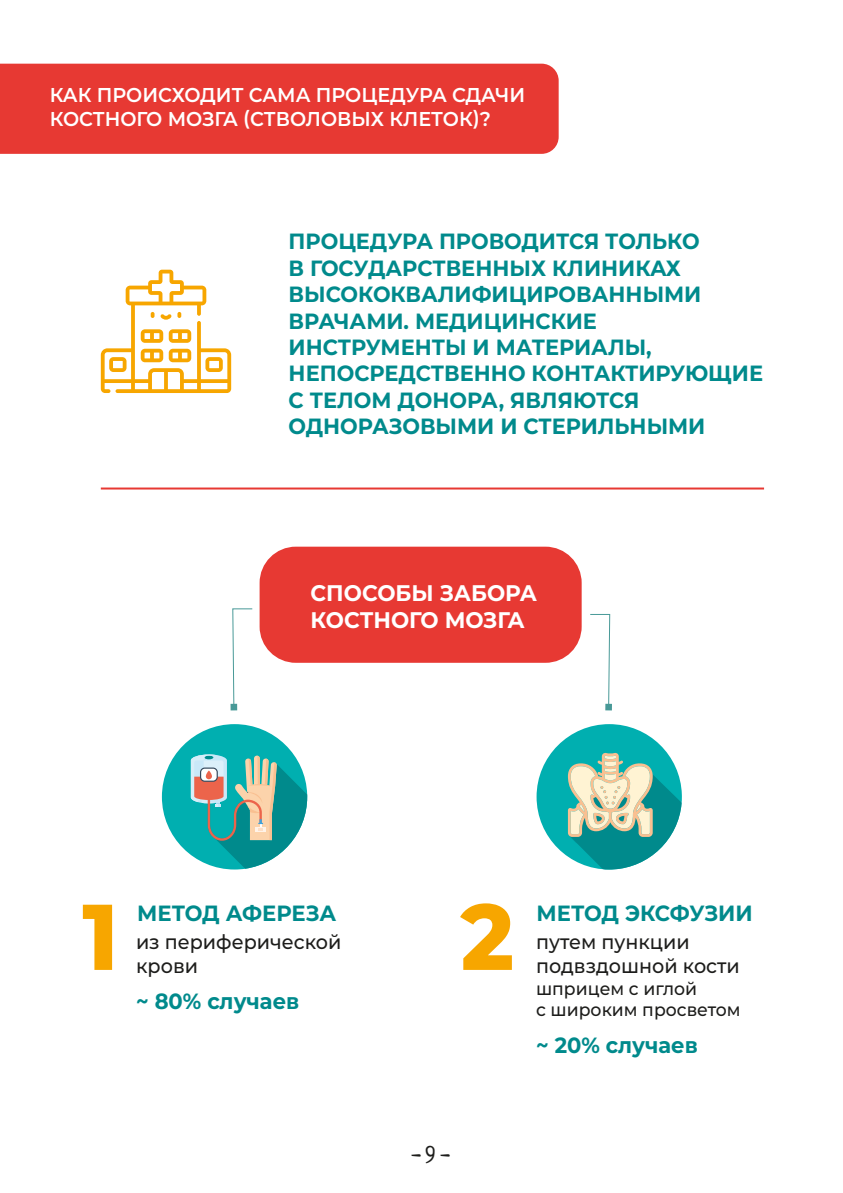
<style>
.page{position:relative;width:843px;height:1193px;background:#fff}
.page>*{position:absolute;margin:0;border:0;box-sizing:border-box;transform-origin:0 0}
.t1{font:800 93px "Montserrat";color:#f7a600;scale:.96 1}
.t2{font:24px "Neucha";color:#1d1d1b}
.t3{font:700 22.6px/27px "Montserrat";color:#fff;scale:.96 1}
.t4{font:700 22px/26.4px "Montserrat";color:#008a8c;scale:.95 1}
.t5{font:700 22px "Montserrat";color:#008a8c;scale:.96 1}
.t6{font:600 20px/24px "Montserrat";color:#fff;scale:.96 1}
.t7{font:500 20px/24px "Montserrat";color:#1d1d1b;scale:.96 1}
.t8{font:500 18px/21.6px "Montserrat";color:#1d1d1b;scale:.96 1}
</style>
<div class="page">
<svg style="left:162px;top:724px;width:145px;height:145px"></svg>
<div style="left:0;top:64px;width:559px;height:90px;background:#e73933"></div>
<hr style="left:101px;top:487px;width:663px;height:2px;background:#e73933">
<svg style="left:590px;top:614px;width:21px;height:89px"></svg>
<div style="left:605px;top:703px;width:7px;height:7px;background:#489997"></div>
<svg style="left:232px;top:608px;width:21px;height:100px"></svg>
<div style="left:230px;top:703px;width:7px;height:7px;background:#489997"></div>
<svg style="left:536px;top:724px;width:146px;height:145px"></svg>
<svg style="left:101px;top:269px;width:130px;height:124px"></svg>
<div style="left:260px;top:546px;width:322px;height:116px;background:#e73933;border-radius:36px"></div>
<p class="t6" style="left:50px;top:82px;width:497px">КАК ПРОИСХОДИТ САМА ПРОЦЕДУРА СДАЧИ<br>КОСТНОГО МОЗГА (СТВОЛОВЫХ КЛЕТОК)?</p>
<p class="t4" style="left:289px;top:228px;width:501px">ПРОЦЕДУРА ПРОВОДИТСЯ ТОЛЬКО<br>В ГОСУДАРСТВЕННЫХ КЛИНИКАХ<br>ВЫСОКОКВАЛИФИЦИРОВАННЫМИ<br>ВРАЧАМИ. МЕДИЦИНСКИЕ<br>ИНСТРУМЕНТЫ И МАТЕРИАЛЫ,<br>НЕПОСРЕДСТВЕННО КОНТАКТИРУЮЩИЕ<br>С ТЕЛОМ ДОНОРА, ЯВЛЯЮТСЯ<br>ОДНОРАЗОВЫМИ И СТЕРИЛЬНЫМИ</p>
<p class="t3" style="left:311px;top:579px;width:237px">СПОСОБЫ ЗАБОРА<br>КОСТНОГО МОЗГА</p>
<h1 class="t1" style="left:82px;top:874px;width:39px">1</h1>
<p class="t5" style="left:137px;top:898px;width:209px">МЕТОД АФЕРЕЗА</p>
<p class="t7" style="left:136px;top:929px;width:215px">из периферической крови</p>
<p class="t5" style="left:136px;top:986px;width:171px">~ 80% случаев</p>
<h1 class="t1" style="left:461px;top:874px;width:57px">2</h1>
<p class="t5" style="left:536px;top:898px;width:227px">МЕТОД ЭКСФУЗИИ</p>
<p class="t7" style="left:536px;top:929px;width:214px">путем пункции подвздошной кости</p>
<p class="t8" style="left:536px;top:976px;width:215px">шприцем с иглой<br>с широким просветом</p>
<p class="t5" style="left:536px;top:1029px;width:170px">~ 20% случаев</p>
<p class="t2" style="left:411px;top:1139px;width:41px">-9-</p>
</div>
